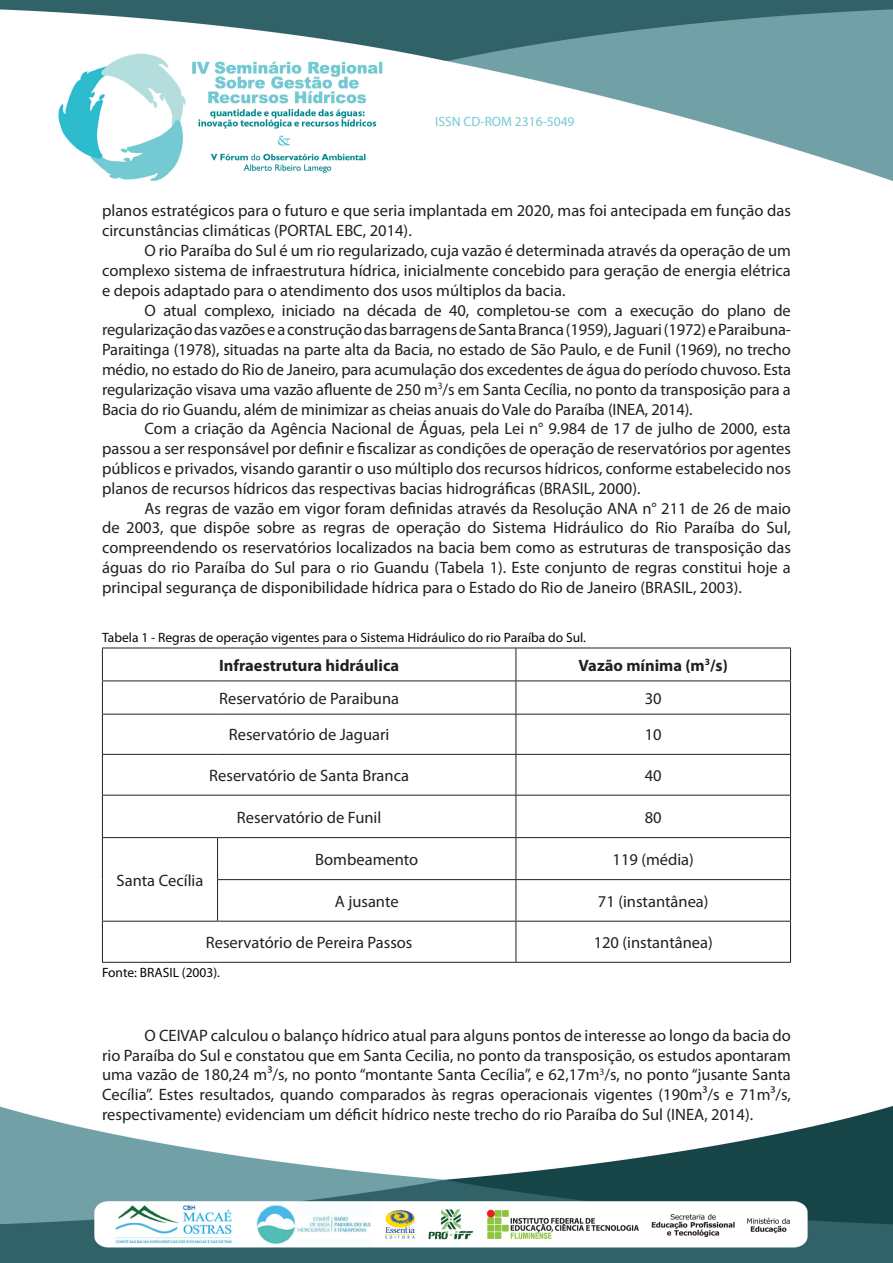
<style>
.page{position:relative;width:893px;height:1263px;background:#fff}
.page>*{position:absolute;margin:0;border:0;box-sizing:border-box;transform-origin:0 0}
.t1{font:16.5px/19.8px "Myriad Pro";color:#231f20;text-align:justify}
.t2{font:700 16.5px "Myriad Pro";color:#231f20}
.t3{font:13.5px "Myriad Pro";color:#040503}
.t4{font:13.5px "Myriad Pro";color:#73cad2}
</style>
<div class="page">
<img style="left:0;top:1106px;width:893px;height:157px">
<img style="left:0;top:0;width:893px;height:181px">
<hr style="left:102px;top:648px;width:116px;height:1px;background:#231f20">
<hr style="left:102px;top:648px;width:1px;height:32px;background:#231f20">
<hr style="left:218px;top:648px;width:298px;height:1px;background:#231f20">
<hr style="left:516px;top:648px;width:275px;height:1px;background:#231f20">
<hr style="left:516px;top:648px;width:1px;height:32px;background:#231f20">
<hr style="left:790px;top:648px;width:1px;height:32px;background:#231f20">
<hr style="left:102px;top:680px;width:116px;height:1px;background:#231f20">
<hr style="left:102px;top:681px;width:1px;height:33px;background:#231f20">
<hr style="left:218px;top:680px;width:298px;height:1px;background:#231f20">
<hr style="left:516px;top:680px;width:275px;height:1px;background:#231f20">
<hr style="left:516px;top:681px;width:1px;height:33px;background:#231f20">
<hr style="left:790px;top:681px;width:1px;height:33px;background:#231f20">
<hr style="left:102px;top:714px;width:116px;height:1px;background:#231f20">
<hr style="left:102px;top:714px;width:1px;height:40px;background:#231f20">
<hr style="left:218px;top:714px;width:298px;height:1px;background:#231f20">
<hr style="left:516px;top:714px;width:275px;height:1px;background:#231f20">
<hr style="left:516px;top:714px;width:1px;height:40px;background:#231f20">
<hr style="left:790px;top:714px;width:1px;height:40px;background:#231f20">
<hr style="left:102px;top:754px;width:116px;height:1px;background:#231f20">
<hr style="left:102px;top:755px;width:1px;height:40px;background:#231f20">
<hr style="left:218px;top:754px;width:298px;height:1px;background:#231f20">
<hr style="left:516px;top:754px;width:275px;height:1px;background:#231f20">
<hr style="left:516px;top:755px;width:1px;height:40px;background:#231f20">
<hr style="left:790px;top:755px;width:1px;height:40px;background:#231f20">
<hr style="left:102px;top:795px;width:116px;height:1px;background:#231f20">
<hr style="left:102px;top:795px;width:1px;height:42px;background:#231f20">
<hr style="left:218px;top:795px;width:298px;height:1px;background:#231f20">
<hr style="left:516px;top:795px;width:275px;height:1px;background:#231f20">
<hr style="left:516px;top:795px;width:1px;height:42px;background:#231f20">
<hr style="left:790px;top:795px;width:1px;height:42px;background:#231f20">
<hr style="left:102px;top:837px;width:116px;height:1px;background:#231f20">
<hr style="left:102px;top:838px;width:1px;height:42px;background:#231f20">
<hr style="left:218px;top:837px;width:298px;height:1px;background:#231f20">
<hr style="left:217px;top:838px;width:1px;height:41px;background:#231f20">
<hr style="left:516px;top:837px;width:275px;height:1px;background:#231f20">
<hr style="left:516px;top:838px;width:1px;height:41px;background:#231f20">
<hr style="left:790px;top:838px;width:1px;height:41px;background:#231f20">
<hr style="left:102px;top:880px;width:1px;height:41px;background:#231f20">
<hr style="left:217px;top:879px;width:299px;height:1px;background:#231f20">
<hr style="left:217px;top:880px;width:1px;height:41px;background:#231f20">
<hr style="left:516px;top:879px;width:275px;height:1px;background:#231f20">
<hr style="left:516px;top:880px;width:1px;height:41px;background:#231f20">
<hr style="left:790px;top:880px;width:1px;height:41px;background:#231f20">
<hr style="left:102px;top:921px;width:116px;height:1px;background:#231f20">
<hr style="left:102px;top:921px;width:1px;height:41px;background:#231f20">
<hr style="left:218px;top:921px;width:298px;height:1px;background:#231f20">
<hr style="left:516px;top:921px;width:275px;height:1px;background:#231f20">
<hr style="left:516px;top:921px;width:1px;height:41px;background:#231f20">
<hr style="left:790px;top:921px;width:1px;height:41px;background:#231f20">
<hr style="left:102px;top:962px;width:116px;height:1px;background:#231f20">
<hr style="left:218px;top:962px;width:298px;height:1px;background:#231f20">
<hr style="left:516px;top:962px;width:275px;height:1px;background:#231f20">
<p class="t4" style="left:435px;top:113px;width:141px">ISSN CD-ROM 2316-5049</p>
<p class="t1" style="left:102px;top:201px;width:690px">planos estratégicos para o futuro e que seria implantada em 2020, mas foi antecipada em função das circunstâncias climáticas (PORTAL EBC, 2014).</p>
<p class="t1" style="left:102px;top:240px;width:690px;text-indent:43px">O rio Paraíba do Sul é um rio regularizado, cuja vazão é determinada através da operação de um complexo sistema de infraestrutura hídrica, inicialmente concebido para geração de energia elétrica e depois adaptado para o atendimento dos usos múltiplos da bacia.</p>
<p class="t1" style="left:102px;top:300px;width:690px;text-indent:43px">O atual complexo, iniciado na década de 40, completou-se com a execução do plano de regularização das vazões e a construção das barragens de Santa Branca (1959), Jaguari (1972) e Paraibuna-Paraitinga (1978), situadas na parte alta da Bacia, no estado de São Paulo, e de Funil (1969), no trecho médio, no estado do Rio de Janeiro, para acumulação dos excedentes de água do período chuvoso. Esta regularização visava uma vazão afluente de 250 m<sup>3</sup>/s em Santa Cecília, no ponto da transposição para a Bacia do rio Guandu, além de minimizar as cheias anuais do Vale do Paraíba (INEA, 2014).</p>
<p class="t1" style="left:102px;top:419px;width:690px;text-indent:43px">Com a criação da Agência Nacional de Águas, pela Lei n° 9.984 de 17 de julho de 2000, esta passou a ser responsável por definir e fiscalizar as condições de operação de reservatórios por agentes públicos e privados, visando garantir o uso múltiplo dos recursos hídricos, conforme estabelecido nos planos de recursos hídricos das respectivas bacias hidrográficas (BRASIL, 2000).</p>
<p class="t1" style="left:102px;top:498px;width:690px;text-indent:43px">As regras de vazão em vigor foram definidas através da Resolução ANA n° 211 de 26 de maio de 2003, que dispõe sobre as regras de operação do Sistema Hidráulico do Rio Paraíba do Sul, compreendendo os reservatórios localizados na bacia bem como as estruturas de transposição das águas do rio Paraíba do Sul para o rio Guandu (Tabela 1). Este conjunto de regras constitui hoje a principal segurança de disponibilidade hídrica para o Estado do Rio de Janeiro (BRASIL, 2003).</p>
<p class="t3" style="left:102px;top:629px;width:486px">Tabela 1 - Regras de operação vigentes para o Sistema Hidráulico do rio Paraíba do Sul.</p>
<p class="t2" style="left:219px;top:654px;width:182px">Infraestrutura hidráulica</p>
<p class="t2" style="left:578px;top:654px;width:151px">Vazão mínima (m<sup>3</sup>/s)</p>
<p class="t1" style="left:219px;top:688px;width:181px">Reservatório de Paraibuna</p>
<p class="t1" style="left:645px;top:688px;width:18px">30</p>
<p class="t1" style="left:229px;top:725px;width:162px">Reservatório de Jaguari</p>
<p class="t1" style="left:645px;top:725px;width:18px">10</p>
<p class="t1" style="left:209px;top:765px;width:201px">Reservatório de Santa Branca</p>
<p class="t1" style="left:645px;top:765px;width:18px">40</p>
<p class="t1" style="left:237px;top:807px;width:146px">Reservatório de Funil</p>
<p class="t1" style="left:645px;top:807px;width:18px">80</p>
<p class="t1" style="left:315px;top:849px;width:104px">Bombeamento</p>
<p class="t1" style="left:612px;top:849px;width:83px">119 (média)</p>
<p class="t1" style="left:335px;top:891px;width:65px">A jusante</p>
<p class="t1" style="left:598px;top:891px;width:112px">71 (instantânea)</p>
<p class="t1" style="left:206px;top:932px;width:208px">Reservatório de Pereira Passos</p>
<p class="t1" style="left:594px;top:932px;width:121px">120 (instantânea)</p>
<p class="t3" style="left:102px;top:964px;width:120px">Fonte: BRASIL (2003).</p>
<p class="t1" style="left:117px;top:870px;width:88px">Santa Cecília</p>
<p class="t1" style="left:102px;top:1025px;width:690px;text-indent:43px">O CEIVAP calculou o balanço hídrico atual para alguns pontos de interesse ao longo da bacia do rio Paraíba do Sul e constatou que em Santa Cecilia, no ponto da transposição, os estudos apontaram uma vazão de 180,24 m³/s, no ponto “montante Santa Cecília”, e 62,17m<sup>3</sup>/s, no ponto “jusante Santa Cecília”. Estes resultados, quando comparados às regras operacionais vigentes (190m³/s e 71m³/s, respectivamente) evidenciam um déficit hídrico neste trecho do rio Paraíba do Sul (INEA, 2014).</p>
</div>
